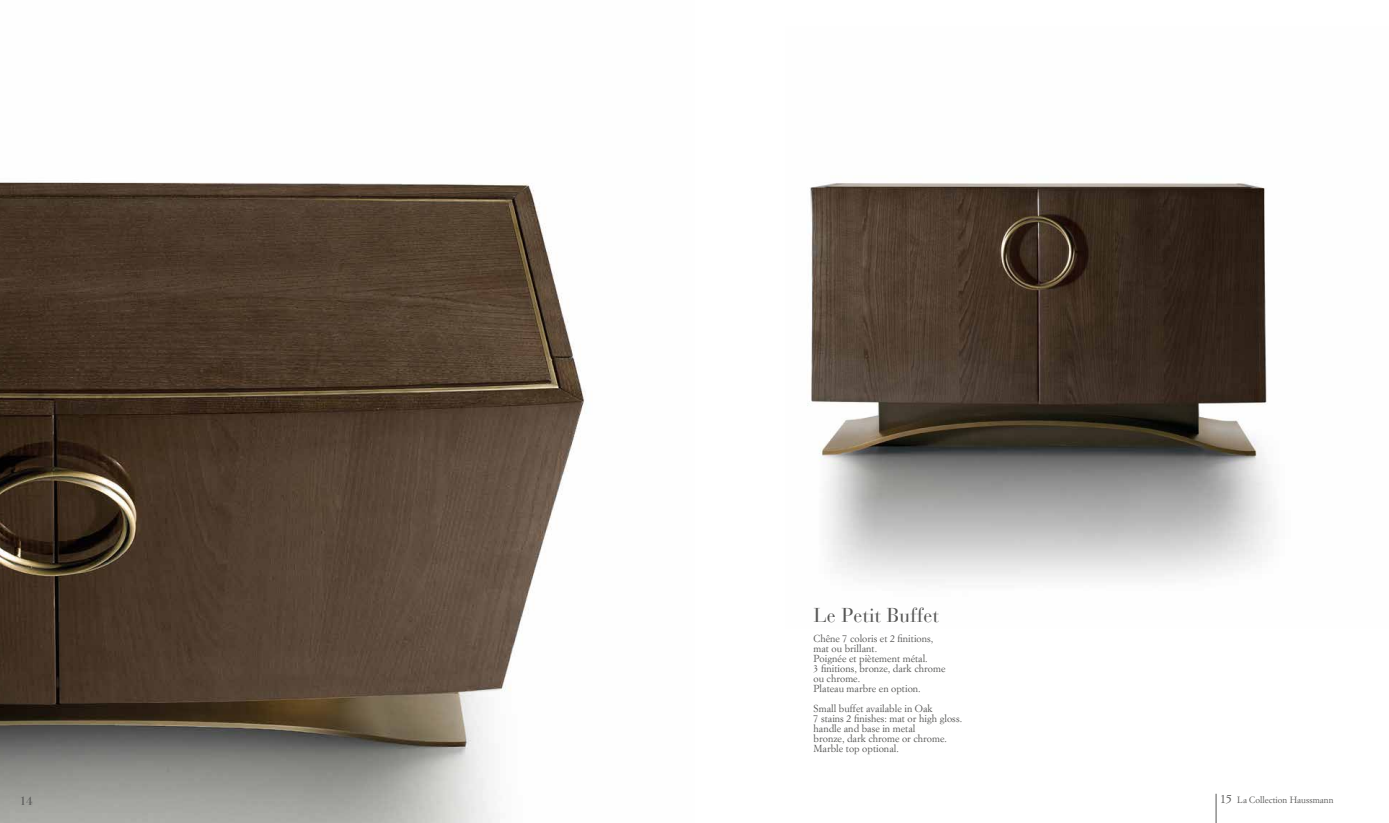
<style>
.page{position:relative;width:1389px;height:823px;background:#fff}
.page>*{position:absolute;margin:0;border:0;box-sizing:border-box;transform-origin:0 0}
.t1{font:20px "Bauer Bodoni CE";color:#575756}
.t2{font:12px "Bodoni Svty Two ITCTT";color:#575756}
.t3{font:10px/10px "Simoncini Garamond Std";color:#575756}
.t4{font:9px "Simoncini Garamond Std";color:#575756}
.s1{font-size:12px}
</style>
<div class="page">
<img style="left:807px;top:183px;width:465px;height:399px">
<img style="left:0;top:182px;width:585px;height:640px">
<svg style="left:1216px;top:793px;width:1px;height:29px"></svg>
<h1 class="t1" style="left:814px;top:603px;width:127px">Le Petit Buffet</h1>
<p class="t3" style="left:814px;top:633px;width:133px">Chêne 7 coloris et 2 finitions, mat ou brillant.<br>Poignée et piètement métal.<br>3 finitions, bronze, dark chrome ou chrome.<br>Plateau marbre en option.</p>
<p class="t3" style="left:814px;top:703px;width:150px">Small buffet available in Oak<br>7 stains 2 finishes: mat or high gloss. handle and base in metal<br>bronze, dark chrome or chrome.<br>Marble top optional.</p>
<p class="t2" style="left:20px;top:790px;width:14px">14</p>
<p class="t4" style="left:1220px;top:793px;width:115px"><span class="s1">15</span> La Collection Haussmann</p>
</div>
